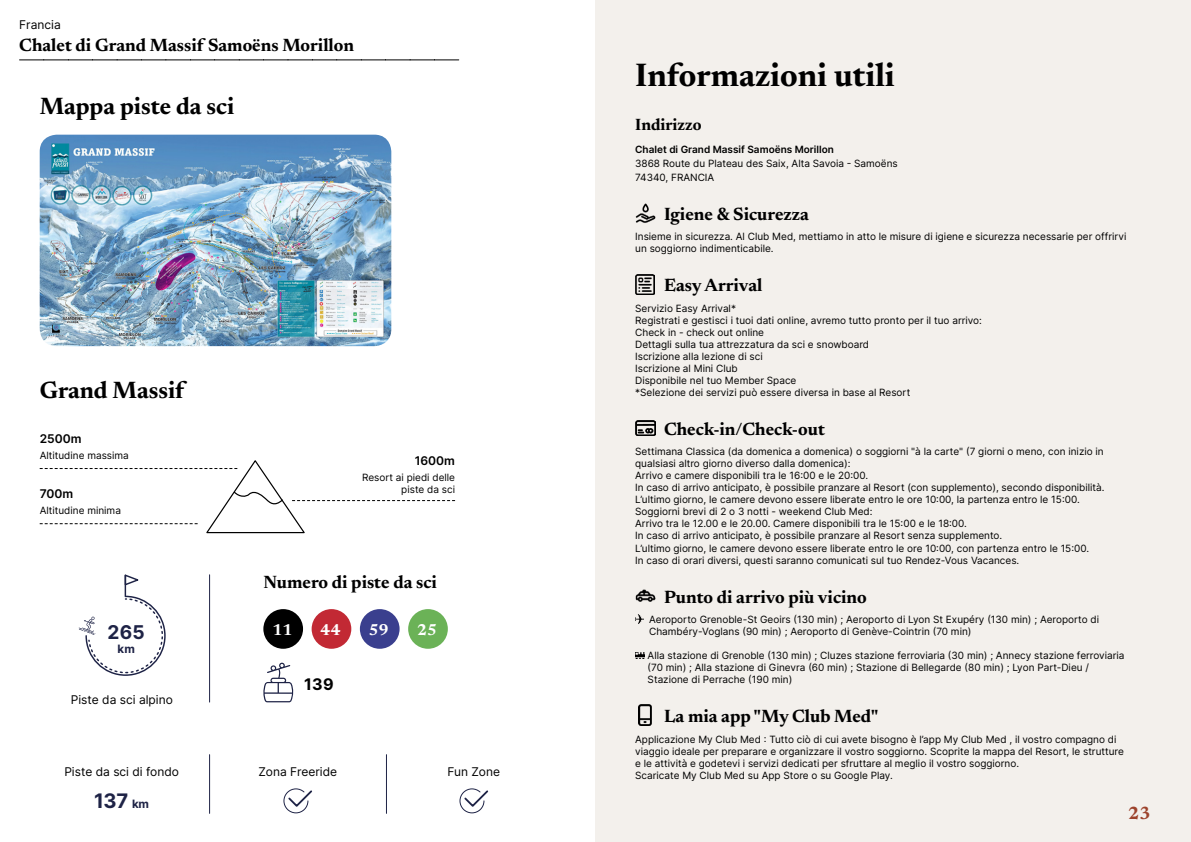
<style>
.page{position:relative;width:1191px;height:842px;background:#fff}
.page>*{position:absolute;margin:0;border:0;box-sizing:border-box;transform-origin:0 0}
.t1{font:700 33px "Newsreader 24 pt";color:#000}
.t2{font:700 24px "Newsreader 24 pt";color:#000}
.t3{font:700 20px "Inter";color:#1e2346}
.t4{font:700 19px "Inter";color:#1e2346}
.t5{font:700 18px "Newsreader 24 pt";color:#000}
.t6{font:700 18px "Newsreader 24 pt";color:#9d432c}
.t7{font:700 16.5px "Newsreader 24 pt";color:#000}
.t8{font:700 16px "Newsreader 24 pt";letter-spacing:.01em;color:#fff}
.t9{font:700 16px "Inter";color:#000}
.t10{font:12px "Inter";color:#000}
.t11{font:600 12px "Inter";color:#000}
.t12{font:700 11.5px "Inter";color:#1e2346}
.t13{font:10px/12px "Inter";color:#000}
.t14{font:600 10px "Inter";color:#000}
.s1{font-size:11.5px}
</style>
<div class="page">
<div style="left:595px;top:0;width:596px;height:842px;background:#f3f0ec"></div>
<img style="left:40px;top:135px;width:351px;height:211px">
<svg style="left:20px;top:60px;width:439px;height:1px"></svg>
<svg style="left:40px;top:460px;width:415px;height:74px"></svg>
<div style="left:263px;top:609px;width:40px;height:40px;background:#000;border-radius:50%"></div>
<div style="left:312px;top:609px;width:39px;height:40px;background:#c22934;border-radius:50%"></div>
<div style="left:360px;top:609px;width:39px;height:40px;background:#3a3f8e;border-radius:50%"></div>
<div style="left:408px;top:609px;width:40px;height:40px;background:#6bb257;border-radius:50%"></div>
<svg style="left:79px;top:574px;width:86px;height:101px"></svg>
<svg style="left:263px;top:663px;width:30px;height:39px"></svg>
<svg style="left:283px;top:788px;width:29px;height:26px"></svg>
<svg style="left:459px;top:788px;width:29px;height:26px"></svg>
<hr style="left:209px;top:755px;width:1px;height:58px;background:#1e2346">
<hr style="left:209px;top:575px;width:1px;height:127px;background:#1e2346">
<hr style="left:386px;top:755px;width:1px;height:58px;background:#1e2346">
<img style="left:635px;top:203px;width:20px;height:20px">
<img style="left:636px;top:274px;width:18px;height:20px">
<img style="left:635px;top:420px;width:20px;height:15px">
<img style="left:635px;top:589px;width:20px;height:13px">
<svg style="left:635px;top:615px;width:8px;height:8px"></svg>
<svg style="left:635px;top:652px;width:10px;height:6px"></svg>
<img style="left:638px;top:704px;width:14px;height:21px">
<p class="t10" style="left:19px;top:15px;width:43px">Francia</p>
<h3 class="t5" style="left:19px;top:32px;width:336px">Chalet di Grand Massif Samoëns Morillon</h3>
<h2 class="t2" style="left:40px;top:89px;width:196px">Mappa piste da sci</h2>
<h2 class="t2" style="left:40px;top:372px;width:146px">Grand Massif</h2>
<p class="t11" style="left:40px;top:430px;width:43px">2500m</p>
<p class="t13" style="left:40px;top:449px;width:91px">Altitudine massima</p>
<p class="t11" style="left:40px;top:485px;width:35px">700m</p>
<p class="t13" style="left:40px;top:504px;width:83px">Altitudine minima</p>
<p class="t11" style="left:415px;top:452px;width:42px">1600m</p>
<p class="t13" style="left:362px;top:471px;width:94px;text-align:right">Resort ai piedi delle piste da sci</p>
<h3 class="t5" style="left:263px;top:569px;width:175px">Numero di piste da sci</h3>
<h3 class="t4" style="left:108px;top:618px;width:39px">265</h3>
<h3 class="t8" style="left:272px;top:618px;width:21px">11</h3>
<h3 class="t8" style="left:321px;top:618px;width:21px">44</h3>
<h3 class="t8" style="left:369px;top:618px;width:21px">59</h3>
<h3 class="t8" style="left:417px;top:618px;width:21px">25</h3>
<p class="t12" style="left:117px;top:640px;width:19px">km</p>
<p class="t10" style="left:71px;top:691px;width:104px">Piste da sci alpino</p>
<p class="t10" style="left:64px;top:762px;width:116px">Piste da sci di fondo</p>
<h3 class="t3" style="left:94px;top:786px;width:56px">137 <span class="s1">km</span></h3>
<h3 class="t9" style="left:304px;top:673px;width:31px">139</h3>
<p class="t10" style="left:258px;top:762px;width:80px">Zona Freeride</p>
<p class="t10" style="left:447px;top:762px;width:54px">Fun Zone</p>
<h1 class="t1" style="left:635px;top:51px;width:261px">Informazioni utili</h1>
<h3 class="t7" style="left:635px;top:113px;width:68px">Indirizzo</h3>
<p class="t14" style="left:635px;top:142px;width:200px">Chalet di Grand Massif Samoëns Morillon</p>
<p class="t13" style="left:635px;top:156px;width:264px;line-height:14px">3868 Route du Plateau des Saix, Alta Savoia - Samoëns<br>74340, FRANCIA</p>
<h3 class="t5" style="left:664px;top:201px;width:146px">Igiene &amp; Sicurezza</h3>
<p class="t13" style="left:635px;top:231px;width:493px">Insieme in sicurezza. Al Club Med, mettiamo in atto le misure di igiene e sicurezza necessarie per offrirvi un soggiorno indimenticabile.</p>
<h3 class="t5" style="left:664px;top:273px;width:100px">Easy Arrival</h3>
<p class="t13" style="left:635px;top:302px;width:348px">Servizio Easy Arrival*<br>Registrati e gestisci i tuoi dati online, avremo tutto pronto per il tuo arrivo:<br>Check in - check out online<br>Dettagli sulla tua attrezzatura da sci e snowboard<br>Iscrizione alla lezione di sci<br>Iscrizione al Mini Club<br>Disponibile nel tuo Member Space<br>*Selezione dei servizi può essere diversa in base al Resort</p>
<h3 class="t5" style="left:664px;top:416px;width:162px">Check-in/Check-out</h3>
<p class="t13" style="left:635px;top:446px;width:471px">Settimana Classica (da domenica a domenica) o soggiorni "à la carte" (7 giorni o meno, con inizio in qualsiasi altro giorno diverso dalla domenica):<br>Arrivo e camere disponibili tra le 16:00 e le 20:00.<br>In caso di arrivo anticipato, è possibile pranzare al Resort (con supplemento), secondo disponibilità.<br>L’ultimo giorno, le camere devono essere liberate entro le ore 10:00, la partenza entro le 15:00.<br>Soggiorni brevi di 2 o 3 notti - weekend Club Med:<br>Arrivo tra le 12.00 e le 20.00. Camere disponibili tra le 15:00 e le 18:00.<br>In caso di arrivo anticipato, è possibile pranzare al Resort senza supplemento.<br>L’ultimo giorno, le camere devono essere liberate entro le ore 10:00, con partenza entro le 15:00.<br>In caso di orari diversi, questi saranno comunicati sul tuo Rendez-Vous Vacances.</p>
<h3 class="t5" style="left:664px;top:584px;width:204px">Punto di arrivo più vicino</h3>
<p class="t13" style="left:649px;top:613px;width:451px">Aeroporto Grenoble-St Geoirs (130 min) ; Aeroporto di Lyon St Exupéry (130 min) ; Aeroporto di<br>Chambéry-Voglans (90 min) ; Aeroporto di Genève-Cointrin (70 min)</p>
<p class="t13" style="left:647px;top:649px;width:478px">Alla stazione di Grenoble (130 min) ; Cluzes stazione ferroviaria (30 min) ; Annecy stazione ferroviaria (70 min) ; Alla stazione di Ginevra (60 min) ; Stazione di Bellegarde (80 min) ; Lyon Part-Dieu /<br>Stazione di Perrache (190 min)</p>
<h3 class="t5" style="left:664px;top:703px;width:216px">La mia app "My Club Med"</h3>
<p class="t13" style="left:635px;top:733px;width:490px">Applicazione My Club Med : Tutto ciò di cui avete bisogno è l’app My Club Med , il vostro compagno di viaggio ideale per preparare e organizzare il vostro soggiorno. Scoprite la mappa del Resort, le strutture e le attività e godetevi i servizi dedicati per sfruttare al meglio il vostro soggiorno.<br>Scaricate My Club Med su App Store o su Google Play.</p>
<h3 class="t6" style="left:1128px;top:800px;width:24px">23</h3>
</div>
